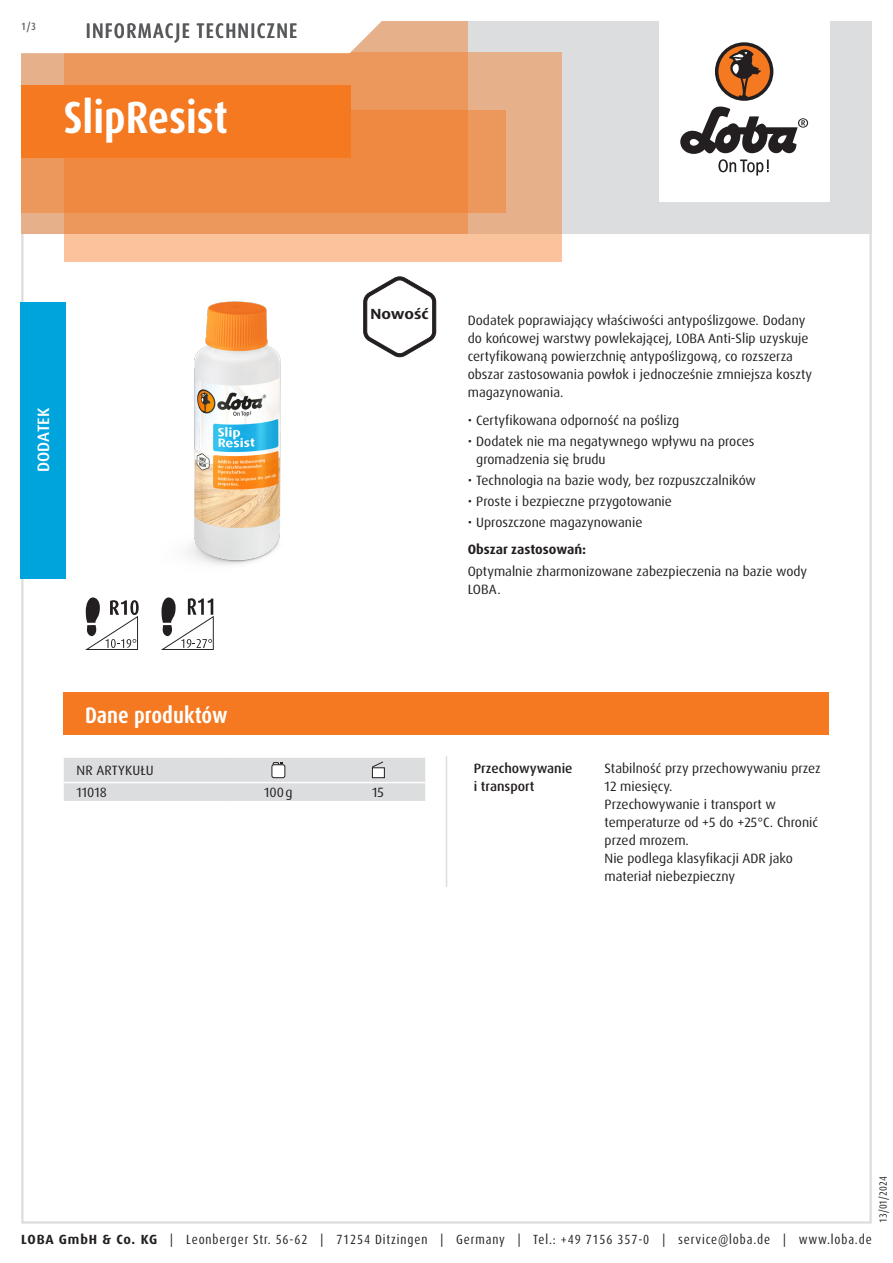
<style>
.page{position:relative;width:893px;height:1263px;background:#fff}
.page>*{position:absolute;margin:0;border:0;box-sizing:border-box;transform-origin:0 0}
.Produktname_weiss{font:700 condensed 45px "Dax Pro";color:#fff}
.Abschnitt{font:700 condensed 22.5px "Dax Pro";color:#fff}
.TI{font:500 condensed 21px "Dax Pro";letter-spacing:.06em;color:#57585a}
.Produktart_Versiegelung{font:500 16.5px "Dax Pro";letter-spacing:.01em;color:#fff}
.Logos_Hinweis_Neuheit{font:700 expanded 14.7px "Dax Pro";color:#231f20}
.Text{font:13.5px/18px "Dax Pro";color:#231f20}
.Text_ohne_Silbentrennung{font:13.5px/18px "Dax Pro";color:#231f20}
.Text_Medium{font:500 13.5px/18px "Dax Pro";color:#231f20}
.Text_Bold{font:700 13.5px "Dax Pro";color:#231f20}
.Text_Großbuchstaben{font:13.5px "Dax Pro";letter-spacing:.01em;color:#231f20}
.Text_zentriert{font:13.5px "Dax Pro";letter-spacing:.005em;color:#231f20}
.t1{font:condensed 13.35px "Dax Pro";letter-spacing:.065em;color:#231f20}
.t2{font:condensed 10.5px "Dax Pro";color:#231f20}
.t3{font:500 condensed 10.5px "Dax Pro";color:#57585a}
.s1{font-weight:700;font-stretch:normal}
</style>
<div class="page">
<hr style="left:446px;top:756px;width:1px;height:131px;background:#dcdddf">
<svg style="left:64px;top:757px;width:361px;height:44px;background:#dcdddf"></svg>
<div style="left:64px;top:692px;width:765px;height:43px;background:#f47921"></div>
<svg style="left:85px;top:597px;width:54px;height:53px"></svg>
<svg style="left:161px;top:597px;width:53px;height:53px"></svg>
<img style="left:188px;top:301px;width:214px;height:264px">
<div style="left:20px;top:302px;width:46px;height:276px;background:#00a4dc"></div>
<div style="left:21px;top:21px;width:851px;height:213px;background:#dcdddf"></div>
<div style="left:659px;top:0;width:170px;height:202px;background:#fff"></div>
<svg style="left:680px;top:106px;width:128px;height:70px"></svg>
<div style="left:715px;top:42px;width:58px;height:59px;background:#231f20;border-radius:50%"></div>
<svg style="left:718px;top:45px;width:52px;height:52px"></svg>
<div style="left:64px;top:52px;width:497px;height:209px;background:linear-gradient(to right,#fec79f,#efb992)"></div>
<div style="left:21px;top:111px;width:485px;height:102px;background:#ec975b"></div>
<svg style="left:21px;top:21px;width:447px;height:213px;background:#ed9150"></svg>
<svg style="left:21px;top:21px;width:411px;height:34px;background:#faede4"></svg>
<div style="left:21px;top:85px;width:330px;height:72px;background:#f47921"></div>
<svg style="left:363px;top:276px;width:73px;height:81px"></svg>
<p class="t3" style="left:21px;top:19px;width:16px">1/3</p>
<p class="TI" style="left:86px;top:17px;width:213px">INFORMACJE TECHNICZNE</p>
<p class="Produktname_weiss" style="left:64px;top:89px;width:166px">SlipResist</p>
<p class="Produktart_Versiegelung" style="left:33px;top:472px;width:66px;rotate:-90deg">DODATEK</p>
<p class="Logos_Hinweis_Neuheit" style="left:371px;top:305px;width:60px">Nowość</p>
<p class="Text" style="left:468px;top:312px;width:346px">Dodatek poprawiający właściwości antypoślizgowe. Dodany do końcowej warstwy powlekającej, LOBA Anti-Slip uzyskuje certyfikowaną powierzchnię antypoślizgową, co rozszerza obszar zastosowania powłok i jednocześnie zmniejsza koszty magazynowania.</p>
<p class="Text" style="left:468px;top:411px;width:213px">• Certyfikowana odporność na poślizg</p>
<p class="Text" style="left:476px;top:432px;width:280px;text-indent:-9px">• Dodatek nie ma negatywnego wpływu na proces gromadzenia się brudu</p>
<p class="Text" style="left:468px;top:471px;width:290px">• Technologia na bazie wody, bez rozpuszczalników</p>
<p class="Text" style="left:468px;top:492px;width:206px">• Proste i bezpieczne przygotowanie</p>
<p class="Text" style="left:468px;top:513px;width:176px">• Uproszczone magazynowanie</p>
<p class="Text_Bold" style="left:468px;top:541px;width:120px">Obszar zastosowań:</p>
<p class="Text" style="left:468px;top:562px;width:341px">Optymalnie zharmonizowane zabezpieczenia na bazie wody<br>LOBA.</p>
<p class="Abschnitt" style="left:85px;top:700px;width:144px">Dane produktów</p>
<p class="Text_Großbuchstaben" style="left:77px;top:762px;width:79px">NR ARTYKUŁU</p>
<p class="Text" style="left:77px;top:784px;width:32px">11018</p>
<p class="Text_zentriert" style="left:264px;top:784px;width:30px">100g</p>
<p class="Text_zentriert" style="left:372px;top:784px;width:13px">15</p>
<p class="Text_Medium" style="left:474px;top:759px;width:100px">Przechowywanie i transport</p>
<p class="Text_ohne_Silbentrennung" style="left:605px;top:759px;width:218px">Stabilność przy przechowywaniu przez<br>12 miesięcy.</p>
<p class="Text_ohne_Silbentrennung" style="left:605px;top:795px;width:215px">Przechowywanie i transport w temperaturze od +5 do +25°C. Chronić przed mrozem.</p>
<p class="Text_ohne_Silbentrennung" style="left:605px;top:849px;width:190px">Nie podlega klasyfikacji ADR jako materiał niebezpieczny</p>
<p class="t2" style="left:876px;top:1222px;width:48px;rotate:-90deg">13/01/2024</p>
<p class="t1" style="left:21px;top:1230px;width:852px"><span class="s1">LOBA GmbH &amp; Co. KG</span> | Leonberger Str. 56-62 | 71254 Ditzingen | Germany | Tel.: +49 7156 357-0 | service@loba.de | www.loba.de</p>
</div>
